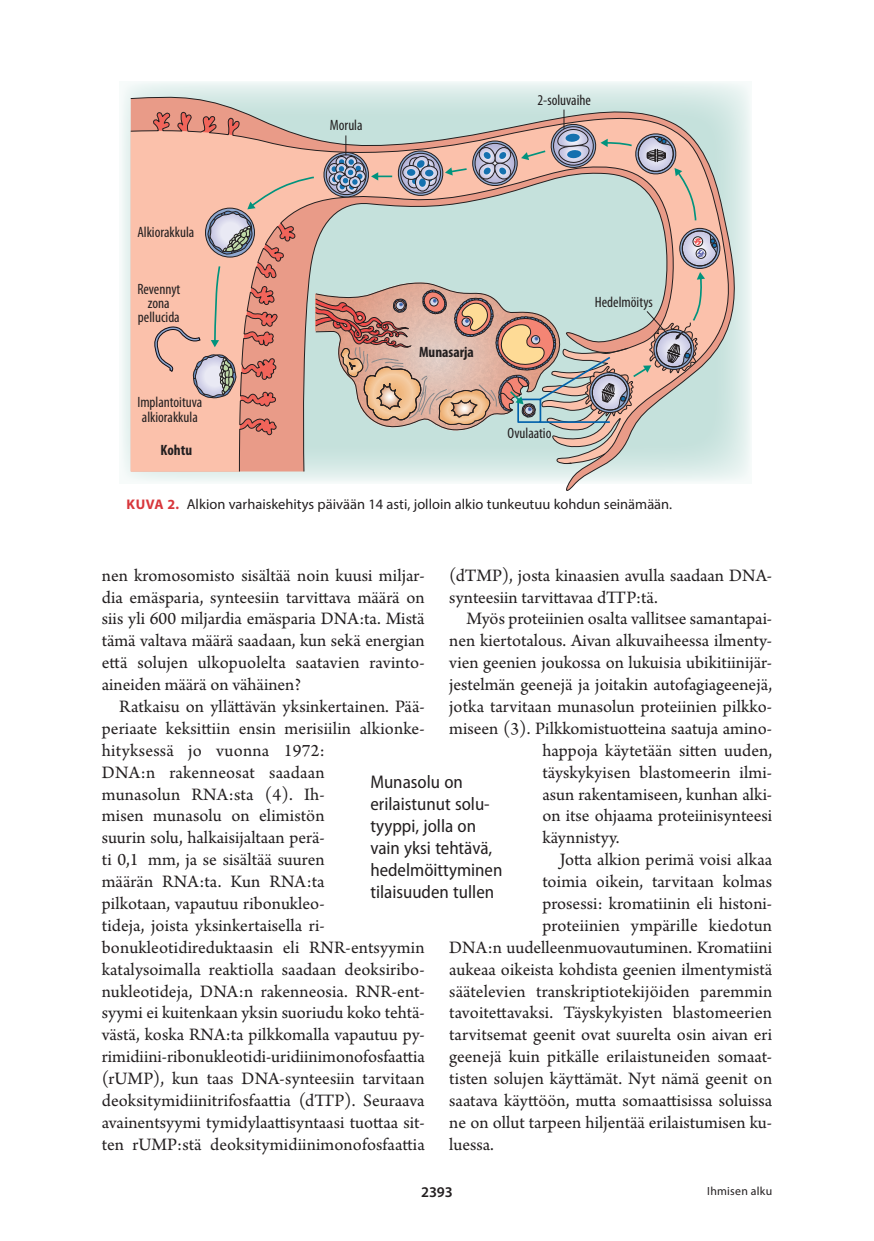
<style>
.page{position:relative;width:874px;height:1241px;background:#fff}
.page>*{position:absolute;margin:0;border:0;box-sizing:border-box;transform-origin:0 0}
.t1{font:18.38px/21.9px "Arno Pro";color:#231f20}
.o2{font:semi-condensed 18.38px/21.9px "Myriad Pro";color:#231f20}
.t2{font:condensed 15.05px/14.2px "Myriad Pro";color:#231f20;text-align:center}
.t3{font:700 condensed 15.05px "Myriad Pro";color:#231f20}
.t4{font:600 14.88px "Myriad Pro";color:#231f20}
.kt{font:14.35px "Myriad Pro";color:#231f20}
.Ala{font:11.9px "Myriad Pro";letter-spacing:.02em;color:#231f20}
.s1{font-weight:700;font-size:14px;color:#d8373c}
</style>
<div class="page">
<div style="left:120px;top:81px;width:631px;height:402px;background:#e9f3f2"></div>
<svg style="left:130px;top:92px;width:620px;height:399px"></svg>
<svg style="left:130px;top:110px;width:601px;height:362px;background:#e6c7b8"></svg>
<svg style="left:679px;top:228px;width:40px;height:40px"></svg>
<div style="left:679px;top:228px;width:41px;height:41px;border:1px solid #231f20;border-radius:50%"></div>
<div style="left:681px;top:230px;width:36px;height:36px;border:1px solid #231f20;border-radius:50%"></div>
<img style="left:255px;top:434px;width:364px;height:56px">
<svg style="left:153px;top:110px;width:563px;height:324px;background:#cfb9ae"></svg>
<p class="t2" style="left:137px;top:225px;width:58px">Alkiorakkula</p>
<p class="t2" style="left:137px;top:282px;width:44px">Revennyt zona pellucida</p>
<p class="t2" style="left:137px;top:394px;width:66px;line-height:14.9px">Implantoituva alkiorakkula</p>
<p class="t3" style="left:160px;top:441px;width:33px">Kohtu</p>
<p class="t2" style="left:330px;top:118px;width:34px">Morula</p>
<p class="t2" style="left:537px;top:92px;width:55px">2-soluvaihe</p>
<p class="t3" style="left:419px;top:343px;width:56px">Munasarja</p>
<p class="t2" style="left:507px;top:425px;width:45px">Ovulaatio</p>
<p class="t2" style="left:594px;top:295px;width:59px">Hedelmöitys</p>
<p class="kt" style="left:126px;top:495px;width:547px"><span class="s1">KUVA 2.</span> Alkion varhaiskehitys päivään 14 asti, jolloin alkio tunkeutuu kohdun seinämään.</p>
<p class="t1" style="left:449px;top:565px;width:324px">(dTMP), josta kinaasien avulla saadaan DNA&shy;synteesiin tarvittavaa dTTP:tä.</p>
<p class="t1" style="left:466px;top:609px;width:307px">Myös proteiinien osalta vallitsee samantapai-</p>
<p class="t1" style="left:449px;top:630px;width:324px">nen kiertotalous. Aivan alkuvaiheessa ilmenty-</p>
<p class="t1" style="left:449px;top:652px;width:324px">vien geenien joukossa on lukuisia ubikitiinijär-</p>
<p class="t1" style="left:449px;top:674px;width:324px">jestelmän geenejä ja joitakin autofagiageenejä,</p>
<p class="t1" style="left:449px;top:696px;width:324px">jotka tarvitaan munasolun proteiinien pilkko-</p>
<p class="t1" style="left:449px;top:718px;width:324px">miseen (3). Pilkkomistuotteina saatuja amino-</p>
<p class="t1" style="left:542px;top:740px;width:231px">happoja käytetään sitten uuden,</p>
<p class="t1" style="left:542px;top:762px;width:231px">täyskykyisen blastomeerin ilmi-</p>
<p class="t1" style="left:542px;top:784px;width:231px">asun rakentamiseen, kunhan alki-</p>
<p class="t1" style="left:542px;top:805px;width:231px">on itse ohjaama proteiinisynteesi</p>
<p class="t1" style="left:542px;top:827px;width:79px">käynnistyy.</p>
<p class="t1" style="left:559px;top:849px;width:214px">Jotta alkion perimä voisi alkaa</p>
<p class="t1" style="left:542px;top:871px;width:231px">toimia oikein, tarvitaan kolmas</p>
<p class="t1" style="left:542px;top:893px;width:231px">prosessi: kromatiinin eli histoni-</p>
<p class="t1" style="left:542px;top:915px;width:231px">proteiinien ympärille kiedotun</p>
<p class="t1" style="left:449px;top:937px;width:324px">DNA:n uudelleenmuovautuminen. Kromatiini</p>
<p class="t1" style="left:449px;top:959px;width:324px">aukeaa oikeista kohdista geenien ilmentymistä</p>
<p class="t1" style="left:449px;top:980px;width:324px">säätelevien transkriptiotekijöiden paremmin</p>
<p class="t1" style="left:449px;top:1002px;width:324px">tavoitettavaksi. Täyskykyisten blastomeerien</p>
<p class="t1" style="left:449px;top:1024px;width:324px">tarvitsemat geenit ovat suurelta osin aivan eri</p>
<p class="t1" style="left:449px;top:1046px;width:324px">geenejä kuin pitkälle erilaistuneiden somaat-</p>
<p class="t1" style="left:449px;top:1068px;width:324px">tisten solujen käyttämät. Nyt nämä geenit on</p>
<p class="t1" style="left:449px;top:1090px;width:324px">saatava käyttöön, mutta somaattisissa soluissa</p>
<p class="t1" style="left:449px;top:1112px;width:324px">ne on ollut tarpeen hiljentää erilaistumisen ku-</p>
<p class="t1" style="left:449px;top:1134px;width:46px">luessa.</p>
<p class="t1" style="left:102px;top:565px;width:324px;text-align:justify">nen kromosomisto sisältää noin kuusi miljar&shy;dia emäsparia, synteesiin tarvittava määrä on siis yli 600 miljardia emäsparia DNA:ta. Mistä tämä valtava määrä saadaan, kun sekä energian että solujen ulkopuolelta saatavien ravinto&shy;aineiden määrä on vähäinen?</p>
<p class="t1" style="left:102px;top:696px;width:324px;text-indent:17px">Ratkaisu on yllättävän yksinkertainen. Pää&shy;periaate keksittiin ensin merisiilin alkionke&shy;hityksessä jo vuonna 1972:<br>DNA:n rakenneosat saadaan<br>munasolun RNA:sta (4). Ih-<br>misen munasolu on elimistön<br>suurin solu, halkaisijaltaan perä-<br>ti 0,1 mm, ja se sisältää suuren<br>määrän RNA:ta. Kun RNA:ta<br>pilkotaan, vapautuu ribonukleo-<br>tideja, joista yksinkertaisella ri&shy;bonukleotidireduktaasin eli RNR-entsyymin katalysoimalla reaktiolla saadaan deoksiribo&shy;nukleotideja, DNA:n rakenneosia. RNR-ent&shy;syymi ei kuitenkaan yksin suoriudu koko tehtä&shy;västä, koska RNA:ta pilkkomalla vapautuu py&shy;rimidiini-ribonukleotidi-uridiinimonofosfaattia (rUMP), kun taas DNA-synteesiin tarvitaan deoksitymidiinitrifosfaattia (dTTP). Seuraava avainentsyymi tymidylaattisyntaasi tuottaa sit&shy;ten rUMP:stä deoksitymidiinimonofosfaattia</p>
<p class="o2" style="left:370px;top:771px;width:133px">Munasolu on erilaistunut solu&shy;tyyppi, jolla on vain yksi tehtävä, hedelmöittyminen tilaisuuden tullen</p>
<p class="t4" style="left:421px;top:1182px;width:33px">2393</p>
<p class="Ala" style="left:706px;top:1183px;width:66px">Ihmisen alku</p>
</div>
